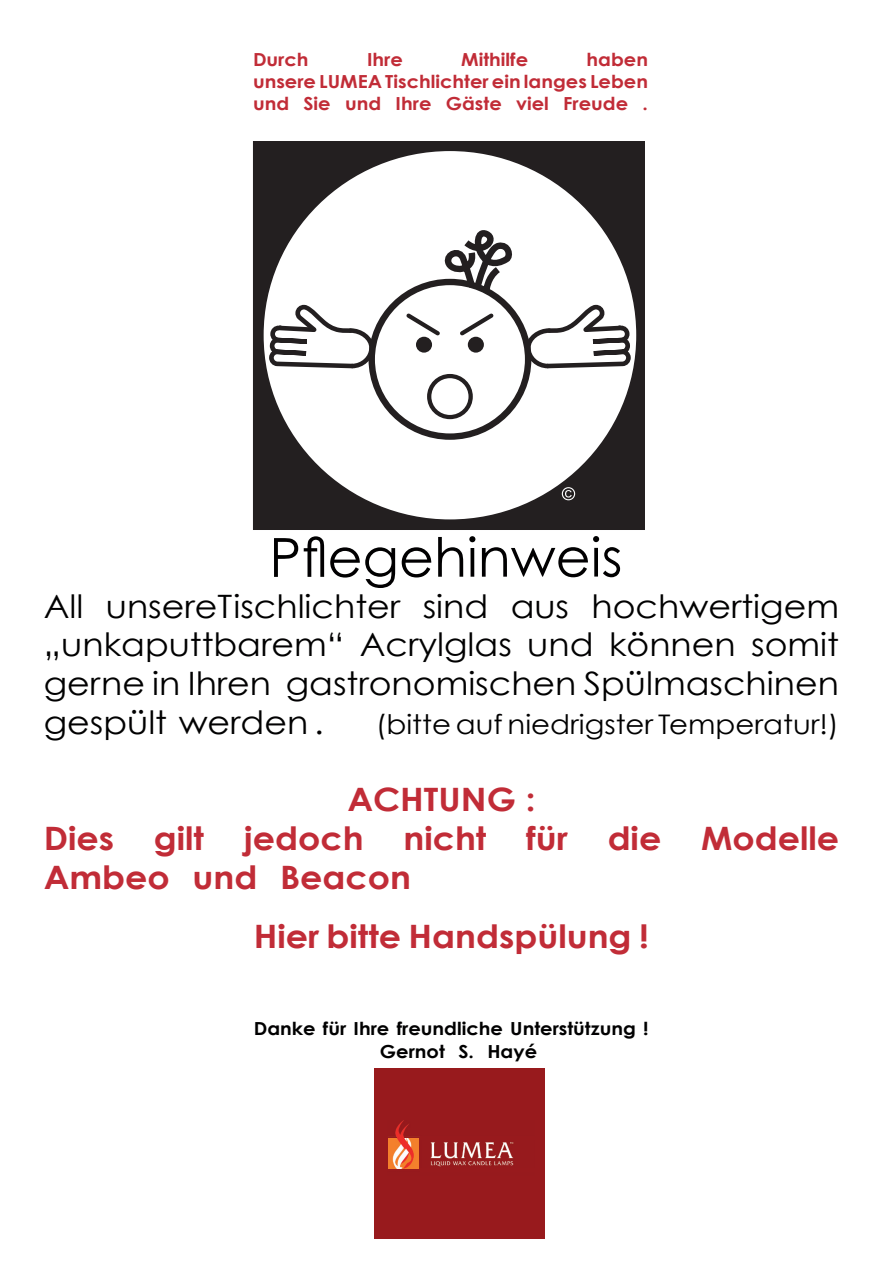
<style>
.page{position:relative;width:893px;height:1263px;background:#fff}
.page>*{position:absolute;margin:0;border:0;box-sizing:border-box;transform-origin:0 0}
.t1{font:54px "Century Gothic";color:#010001}
.t2{font:32.25px/38.7px "Century Gothic";color:#010001;text-align:justify;scale:1.08 1}
.t3{font:700 32.25px/38.7px "Century Gothic";color:#c12c37;scale:1.08 1}
.t4{font:27px "Century Gothic";color:#010001;scale:1.08 1}
.t5{font:700 18px/21.6px "Century Gothic";color:#c12c37;text-align:justify;scale:1.08 1}
.t6{font:700 18px/23.1px "Century Gothic";color:#010001;scale:1.08 1}
</style>
<div class="page">
<svg style="left:253px;top:141px;width:392px;height:389px"></svg>
<div style="left:372px;top:282px;width:156px;height:155px;background:#fff;border-radius:50%"></div>
<div style="left:369px;top:279px;width:162px;height:161px;border:6px solid #231f20;border-radius:50%"></div>
<svg style="left:406px;top:313px;width:34px;height:26px"></svg>
<div style="left:427px;top:374px;width:46px;height:45px;border:4px solid #231f20;border-radius:50%"></div>
<div style="left:416px;top:337px;width:16px;height:16px;background:#231f20;border-radius:50%"></div>
<div style="left:468px;top:337px;width:16px;height:16px;background:#231f20;border-radius:50%"></div>
<svg style="left:562px;top:487px;width:13px;height:13px"></svg>
<svg style="left:446px;top:230px;width:70px;height:67px"></svg>
<svg style="left:460px;top:313px;width:34px;height:26px"></svg>
<svg style="left:524px;top:302px;width:108px;height:69px"></svg>
<svg style="left:267px;top:302px;width:109px;height:69px"></svg>
<div style="left:374px;top:1068px;width:170px;height:170px;background:#981a1d"></div>
<img style="left:388px;top:1120px;width:126px;height:49px">
<hr style="left:420px;top:1136px;width:124px;height:3px;background:#981a1d">
<hr style="left:420px;top:1137px;width:1px;height:33px;background:#981a1d">
<svg style="left:404px;top:1137px;width:16px;height:1px"></svg>
<p class="t5" style="left:253px;top:49px;width:53px">Durch</p>
<p class="t5" style="left:367px;top:49px;width:35px">Ihre</p>
<p class="t5" style="left:461px;top:49px;width:63px">Mithilfe</p>
<p class="t5" style="left:253px;top:49px;width:367px;text-indent:333px">haben unsere LUMEA Tischlichter ein langes Leben und Sie und Ihre Gäste viel Freude .</p>
<h1 class="t1" style="left:269px;top:524px;width:355px">Pflegehinweis</h1>
<p class="t2" style="left:44px;top:586px;width:738px">All unsereTischlichter sind aus hochwertigem „unkaputtbarem“ Acrylglas und können somit gerne in Ihren gastronomischen Spülmaschinen gespült werden .</p>
<p class="t4" style="left:376px;top:708px;width:430px">(bitte auf niedrigster Temperatur!)</p>
<p class="t3" style="left:44px;top:779px;width:738px;text-indent:304px">ACHTUNG :<br>Dies gilt jedoch nicht für die Modelle<br>Ambeo und Beacon</p>
<p class="t3" style="left:254px;top:916px;width:367px">Hier bitte Handspülung !</p>
<p class="t6" style="left:380px;top:1016px;width:250px;text-indent:-126px">Danke für Ihre freundliche Unterstützung !<br>Gernot S. Hayé</p>
</div>
